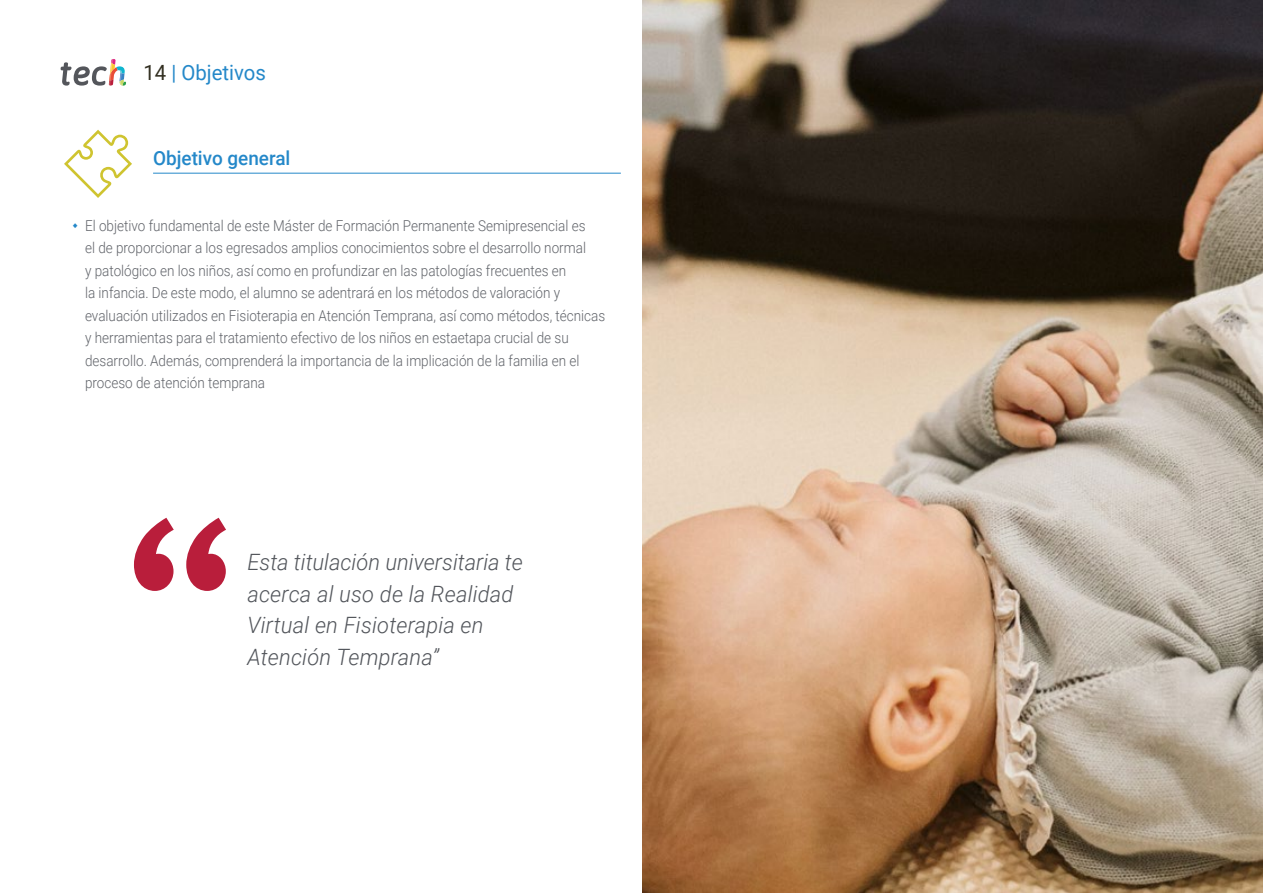
<style>
.page{position:relative;width:1263px;height:893px;background:#fff}
.page>*{position:absolute;margin:0;border:0;box-sizing:border-box;transform-origin:0 0}
.t1{font:italic 300 22.5px/31.5px "Roboto";letter-spacing:.01em;color:#52555b}
.t2{font:21px "Roboto";color:#2488c9}
.t3{font:500 19.5px "Roboto";color:#2488c9}
.t4{font:300 15px/22.5px "Roboto";color:#61646a;scale:.9 1}
.s1{color:#312e20}
</style>
<div class="page">
<hr style="left:153px;top:173px;width:468px;height:1px;background:#2488c9">
<svg style="left:64px;top:130px;width:68px;height:68px"></svg>
<svg style="left:61px;top:59px;width:65px;height:27px"></svg>
<svg style="left:134px;top:518px;width:92px;height:73px"></svg>
<img style="left:642px;top:0;width:621px;height:893px">
<h2 class="t2" style="left:144px;top:57px;width:124px"><span class="s1">14</span> | Objetivos</h2>
<h3 class="t3" style="left:153px;top:144px;width:139px">Objetivo general</h3>
<p class="t4" style="left:85px;top:214px;width:579px">El objetivo fundamental de este Máster de Formación Permanente Semipresencial es<br>el de proporcionar a los egresados amplios conocimientos sobre el desarrollo normal<br>y patológico en los niños, así como en profundizar en las patologías frecuentes en<br>la infancia. De este modo, el alumno se adentrará en los métodos de valoración y evaluación utilizados en Fisioterapia en Atención Temprana, así como métodos, técnicas y herramientas para el tratamiento efectivo de los niños en estaetapa crucial de su desarrollo. Además, comprenderá la importancia de la implicación de la familia en el proceso de atención temprana</p>
<h1 class="t1" style="left:247px;top:546px;width:277px">Esta titulación universitaria te acerca al uso de la Realidad<br>Virtual en Fisioterapia en<br>Atención Temprana”</h1>
</div>
